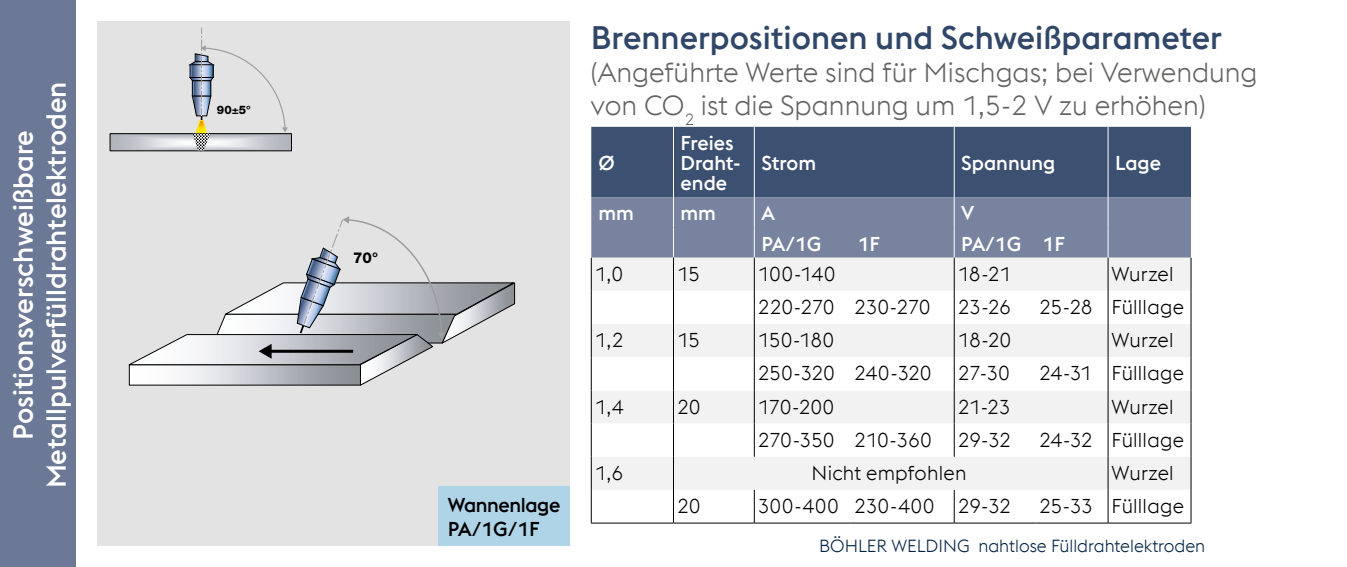
<style>
.page{position:relative;width:1347px;height:567px;background:#fff}
.page>*{position:absolute;margin:0;border:0;box-sizing:border-box;transform-origin:0 0}
.t1{font:500 32.5px "voestalpine";color:#314769}
.t2{font:300 27.5px/33px "voestalpine";color:#636362}
.t3{font:500 27.5px/33px "voestalpine";color:#fff;text-align:center}
.t4{font:300 20px "voestalpine";color:#000}
.t5{font:500 20px/20px "voestalpine";color:#fff}
.t6{font:300 20px "voestalpine";letter-spacing:-.02em;color:#000}
.t7{font:500 20px "voestalpine";letter-spacing:-.02em;color:#000}
.t8{font:300 17.5px "voestalpine";color:#024}
.t9{font:800 15px "Helvetica Neue LT Std";color:#000}
.t10{font:800 11.75px "Helvetica Neue LT Std";color:#000}
.s1{font-family:"Helvetica Neue LT Pro";font-weight:700}
</style>
<div class="page">
<div style="left:0;top:0;width:76px;height:567px;background:#6b7996"></div>
<div style="left:97px;top:21px;width:472px;height:525px;background:#e3e3e3"></div>
<div style="left:591px;top:127px;width:600px;height:70px;background:#3c5071"></div>
<div style="left:591px;top:197px;width:600px;height:61px;background:#78849f"></div>
<div style="left:592px;top:258px;width:598px;height:33px;background:#f2f2f2"></div>
<svg style="left:592px;top:291px;width:598px;height:232px"></svg>
<hr style="left:673px;top:127px;width:1px;height:70px;background:#fff">
<hr style="left:673px;top:197px;width:1px;height:30px;background:#fff">
<hr style="left:673px;top:227px;width:1px;height:31px;background:#fff">
<hr style="left:754px;top:127px;width:1px;height:70px;background:#fff">
<hr style="left:754px;top:197px;width:1px;height:30px;background:#fff">
<hr style="left:754px;top:227px;width:1px;height:31px;background:#fff">
<hr style="left:953px;top:127px;width:1px;height:70px;background:#fff">
<hr style="left:1107px;top:127px;width:1px;height:70px;background:#fff">
<hr style="left:953px;top:197px;width:1px;height:30px;background:#fff">
<hr style="left:1107px;top:197px;width:1px;height:30px;background:#fff">
<hr style="left:953px;top:227px;width:1px;height:31px;background:#fff">
<hr style="left:1107px;top:227px;width:1px;height:31px;background:#fff">
<hr style="left:591px;top:258px;width:1px;height:33px;background:#000">
<hr style="left:591px;top:291px;width:1px;height:33px;background:#000">
<hr style="left:591px;top:324px;width:1px;height:33px;background:#000">
<hr style="left:591px;top:357px;width:1px;height:33px;background:#000">
<hr style="left:591px;top:390px;width:1px;height:34px;background:#000">
<hr style="left:591px;top:424px;width:1px;height:33px;background:#000">
<hr style="left:591px;top:457px;width:1px;height:33px;background:#000">
<hr style="left:591px;top:490px;width:1px;height:33px;background:#000">
<hr style="left:591px;top:523px;width:82px;height:1px;background:#000">
<hr style="left:673px;top:258px;width:1px;height:33px;background:#000">
<hr style="left:673px;top:291px;width:1px;height:33px;background:#000">
<hr style="left:673px;top:324px;width:1px;height:33px;background:#000">
<hr style="left:673px;top:357px;width:1px;height:33px;background:#000">
<hr style="left:673px;top:390px;width:1px;height:34px;background:#000">
<hr style="left:673px;top:424px;width:1px;height:33px;background:#000">
<hr style="left:673px;top:457px;width:1px;height:33px;background:#000">
<hr style="left:673px;top:490px;width:1px;height:33px;background:#000">
<hr style="left:673px;top:523px;width:81px;height:1px;background:#000">
<hr style="left:754px;top:258px;width:1px;height:33px;background:#000">
<hr style="left:754px;top:291px;width:1px;height:33px;background:#000">
<hr style="left:754px;top:324px;width:1px;height:33px;background:#000">
<hr style="left:754px;top:357px;width:1px;height:33px;background:#000">
<hr style="left:754px;top:390px;width:1px;height:34px;background:#000">
<hr style="left:754px;top:424px;width:1px;height:33px;background:#000">
<hr style="left:754px;top:490px;width:1px;height:33px;background:#000">
<hr style="left:754px;top:523px;width:96px;height:1px;background:#000">
<hr style="left:850px;top:523px;width:104px;height:1px;background:#000">
<hr style="left:953px;top:258px;width:1px;height:33px;background:#000">
<hr style="left:953px;top:291px;width:1px;height:33px;background:#000">
<hr style="left:953px;top:324px;width:1px;height:33px;background:#000">
<hr style="left:953px;top:357px;width:1px;height:33px;background:#000">
<hr style="left:953px;top:390px;width:1px;height:34px;background:#000">
<hr style="left:953px;top:424px;width:1px;height:33px;background:#000">
<hr style="left:953px;top:490px;width:1px;height:33px;background:#000">
<hr style="left:954px;top:523px;width:81px;height:1px;background:#000">
<hr style="left:1035px;top:523px;width:73px;height:1px;background:#000">
<hr style="left:1107px;top:258px;width:1px;height:33px;background:#000">
<hr style="left:1190px;top:258px;width:1px;height:33px;background:#000">
<hr style="left:1107px;top:291px;width:1px;height:33px;background:#000">
<hr style="left:1190px;top:291px;width:1px;height:33px;background:#000">
<hr style="left:1107px;top:324px;width:1px;height:33px;background:#000">
<hr style="left:1190px;top:324px;width:1px;height:33px;background:#000">
<hr style="left:1107px;top:357px;width:1px;height:33px;background:#000">
<hr style="left:1190px;top:357px;width:1px;height:33px;background:#000">
<hr style="left:1107px;top:390px;width:1px;height:34px;background:#000">
<hr style="left:1190px;top:390px;width:1px;height:34px;background:#000">
<hr style="left:1107px;top:424px;width:1px;height:33px;background:#000">
<hr style="left:1190px;top:424px;width:1px;height:33px;background:#000">
<hr style="left:1107px;top:457px;width:1px;height:33px;background:#000">
<hr style="left:1190px;top:457px;width:1px;height:33px;background:#000">
<hr style="left:1107px;top:490px;width:1px;height:33px;background:#000">
<hr style="left:1190px;top:490px;width:1px;height:33px;background:#000">
<hr style="left:1108px;top:523px;width:83px;height:1px;background:#000">
<div style="left:438px;top:486px;width:131px;height:60px;background:#afd4e8"></div>
<svg style="left:109px;top:28px;width:183px;height:124px"></svg>
<svg style="left:128px;top:216px;width:388px;height:170px"></svg>
<h2 class="t3" style="left:6px;top:488px;width:408px;rotate:-90deg">Positionsverschweißbare<br>Metallpulverfülldrahtelektroden</h2>
<p class="t10" style="left:217px;top:103px;width:35px">90<span class="s1">±</span>5°</p>
<p class="t9" style="left:353px;top:249px;width:26px">70°</p>
<h1 class="t1" style="left:591px;top:18px;width:632px">Brennerpositionen und Schweißparameter</h1>
<h2 class="t2" style="left:591px;top:56px;width:668px">(Angeführte Werte sind für Mischgas; bei Verwendung von CO<sub>2</sub> ist die Spannung um 1,5-2 V zu erhöhen)</h2>
<p class="t5" style="left:598px;top:153px;width:18px">Ø</p>
<p class="t5" style="left:680px;top:133px;width:62px">Freies<br>Draht&shy;ende</p>
<p class="t5" style="left:761px;top:153px;width:56px">Strom</p>
<p class="t5" style="left:961px;top:153px;width:96px">Spannung</p>
<p class="t5" style="left:1115px;top:153px;width:47px">Lage</p>
<p class="t5" style="left:598px;top:203px;width:37px">mm</p>
<p class="t5" style="left:680px;top:203px;width:37px">mm</p>
<p class="t5" style="left:761px;top:203px;width:15px">A</p>
<p class="t5" style="left:961px;top:203px;width:15px">V</p>
<p class="t5" style="left:761px;top:233px;width:61px">PA/1G</p>
<p class="t5" style="left:857px;top:233px;width:24px">1F</p>
<p class="t5" style="left:961px;top:233px;width:105px">PA/1G 1F</p>
<p class="t4" style="left:595px;top:262px;width:30px">1,0</p>
<p class="t4" style="left:677px;top:262px;width:24px">15</p>
<p class="t4" style="left:758px;top:262px;width:79px">100-140</p>
<p class="t4" style="left:957px;top:262px;width:55px">18-21</p>
<p class="t4" style="left:1111px;top:262px;width:64px">Wurzel</p>
<p class="t6" style="left:758px;top:296px;width:174px">220-270 230-270</p>
<p class="t4" style="left:957px;top:296px;width:55px">23-26</p>
<p class="t4" style="left:1039px;top:296px;width:146px">25-28 Fülllage</p>
<p class="t4" style="left:595px;top:329px;width:30px">1,2</p>
<p class="t4" style="left:677px;top:329px;width:24px">15</p>
<p class="t4" style="left:758px;top:329px;width:78px">150-180</p>
<p class="t4" style="left:957px;top:329px;width:55px">18-20</p>
<p class="t4" style="left:1111px;top:329px;width:64px">Wurzel</p>
<p class="t4" style="left:758px;top:362px;width:175px">250-320 240-320</p>
<p class="t4" style="left:957px;top:362px;width:54px">27-30</p>
<p class="t4" style="left:1039px;top:362px;width:146px">24-31 Fülllage</p>
<p class="t4" style="left:595px;top:395px;width:30px">1,4</p>
<p class="t4" style="left:677px;top:395px;width:25px">20</p>
<p class="t4" style="left:758px;top:395px;width:78px">170-200</p>
<p class="t4" style="left:957px;top:395px;width:54px">21-23</p>
<p class="t4" style="left:1111px;top:395px;width:64px">Wurzel</p>
<p class="t6" style="left:758px;top:428px;width:176px">270-350 210-360</p>
<p class="t4" style="left:957px;top:428px;width:55px">29-32</p>
<p class="t4" style="left:1039px;top:428px;width:146px">24-32 Fülllage</p>
<p class="t4" style="left:595px;top:461px;width:30px">1,6</p>
<p class="t4" style="left:811px;top:461px;width:156px">Nicht empfohlen</p>
<p class="t4" style="left:1111px;top:461px;width:64px">Wurzel</p>
<p class="t7" style="left:448px;top:492px;width:114px">Wannenlage</p>
<p class="t4" style="left:677px;top:494px;width:25px">20</p>
<p class="t4" style="left:758px;top:494px;width:255px">300-400 230-400 29-32</p>
<p class="t4" style="left:1039px;top:494px;width:146px">25-33 Fülllage</p>
<p class="t7" style="left:448px;top:516px;width:93px">PA/1G/1F</p>
<p class="t8" style="left:819px;top:535px;width:387px">BÖHLER WELDING nahtlose Fülldrahtelektroden</p>
</div>
